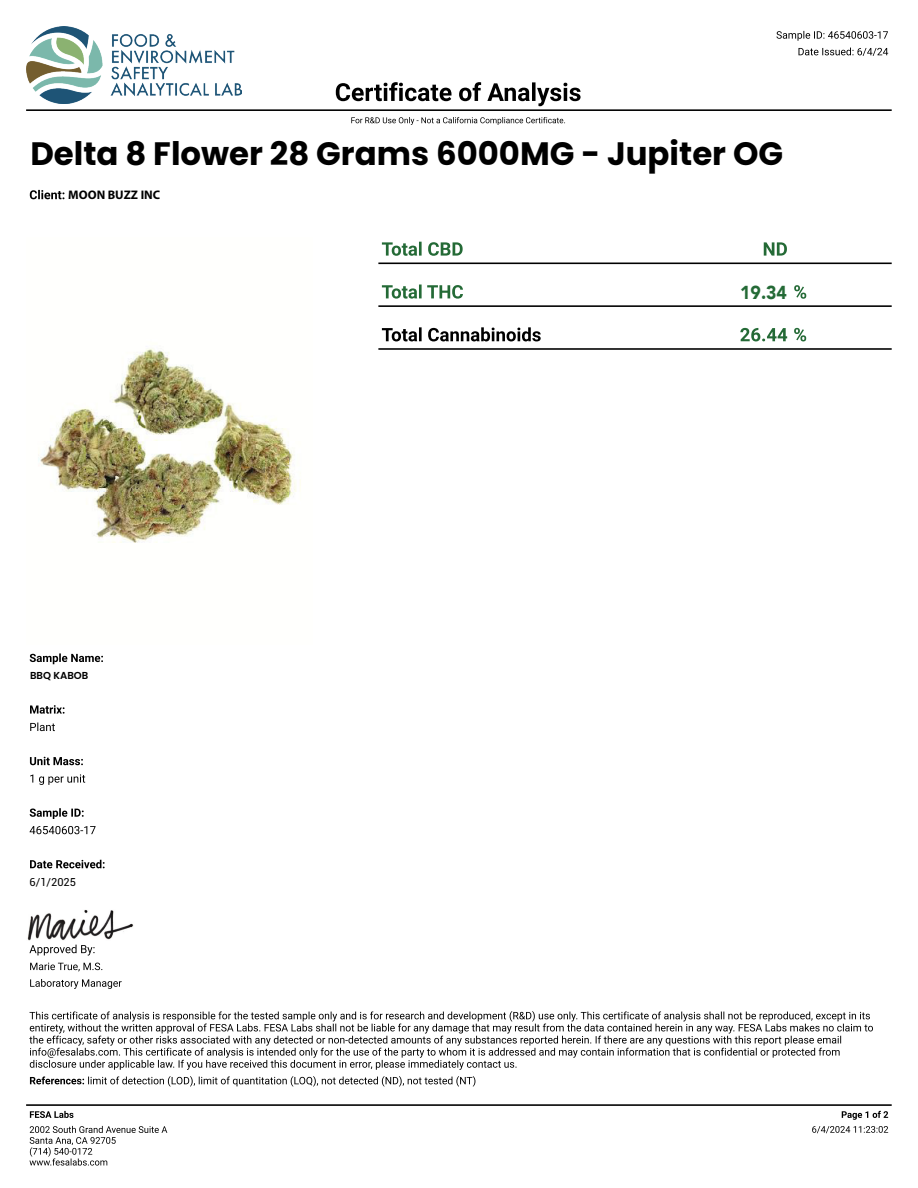
<style>
.page{position:relative;width:918px;height:1188px;background:#fff}
.page>*{position:absolute;margin:0;border:0;box-sizing:border-box;transform-origin:0 0}
.t1{font:700 32.4px "Poppins";color:#000}
.t2{font:900 18.75px "Avenir";color:#246a36;scale:.94 1}
.t3{font:700 12.45px "Myriad Pro";color:#000}
.t4{font:11.1px "Roboto";color:#000}
.t5{font:600 10.05px "Poppins";color:#000}
</style>
<div class="page">
<hr style="left:26px;top:109px;width:866px;height:2px;background:#000">
<hr style="left:378px;top:263px;width:514px;height:1px;background:#000">
<hr style="left:378px;top:305px;width:514px;height:2px;background:#000">
<hr style="left:378px;top:348px;width:514px;height:2px;background:#000">
<hr style="left:26px;top:1104px;width:866px;height:2px;background:#000">
<svg style="left:776px;top:31px;width:112px;height:10px"></svg>
<svg style="left:798px;top:48px;width:90px;height:8px"></svg>
<svg style="left:336px;top:82px;width:245px;height:24px"></svg>
<svg style="left:351px;top:117px;width:214px;height:8px"></svg>
<svg style="left:30px;top:190px;width:35px;height:10px"></svg>
<svg style="left:382px;top:242px;width:81px;height:14px"></svg>
<svg style="left:764px;top:242px;width:23px;height:14px"></svg>
<svg style="left:382px;top:285px;width:81px;height:14px"></svg>
<svg style="left:382px;top:327px;width:159px;height:14px"></svg>
<svg style="left:30px;top:653px;width:73px;height:11px"></svg>
<svg style="left:30px;top:705px;width:35px;height:9px"></svg>
<svg style="left:30px;top:723px;width:25px;height:8px"></svg>
<svg style="left:30px;top:757px;width:53px;height:8px"></svg>
<svg style="left:30px;top:774px;width:55px;height:11px"></svg>
<svg style="left:30px;top:808px;width:54px;height:11px"></svg>
<svg style="left:30px;top:826px;width:66px;height:8px"></svg>
<svg style="left:30px;top:860px;width:75px;height:8px"></svg>
<svg style="left:29px;top:945px;width:66px;height:11px"></svg>
<svg style="left:30px;top:963px;width:72px;height:9px"></svg>
<svg style="left:30px;top:979px;width:92px;height:10px"></svg>
<svg style="left:29px;top:1011px;width:844px;height:59px"></svg>
<svg style="left:30px;top:1076px;width:445px;height:11px"></svg>
<svg style="left:30px;top:1111px;width:43px;height:7px"></svg>
<svg style="left:842px;top:1111px;width:46px;height:9px"></svg>
<svg style="left:29px;top:1126px;width:138px;height:40px"></svg>
<svg style="left:812px;top:1126px;width:76px;height:7px"></svg>
<img style="left:27px;top:910px;width:107px;height:30px">
<img style="left:27px;top:27px;width:215px;height:77px">
<img style="left:38px;top:348px;width:263px;height:195px">
<svg style="left:740px;top:328px;width:66px;height:13px"></svg>
<svg style="left:794px;top:285px;width:12px;height:14px"></svg>
<p class="t1" style="left:30px;top:135px;width:754px">Delta 8 Flower 28 Grams 6000MG - Jupiter OG</p>
<p class="t3" style="left:68px;top:187px;width:93px">MOON BUZZ INC</p>
<p class="t5" style="left:30px;top:670px;width:60px">BBQ KABOB</p>
<p class="t4" style="left:30px;top:874px;width:48px">6/1/2025</p>
<p class="t2" style="left:740px;top:276px;width:51px">19.34</p>
</div>
